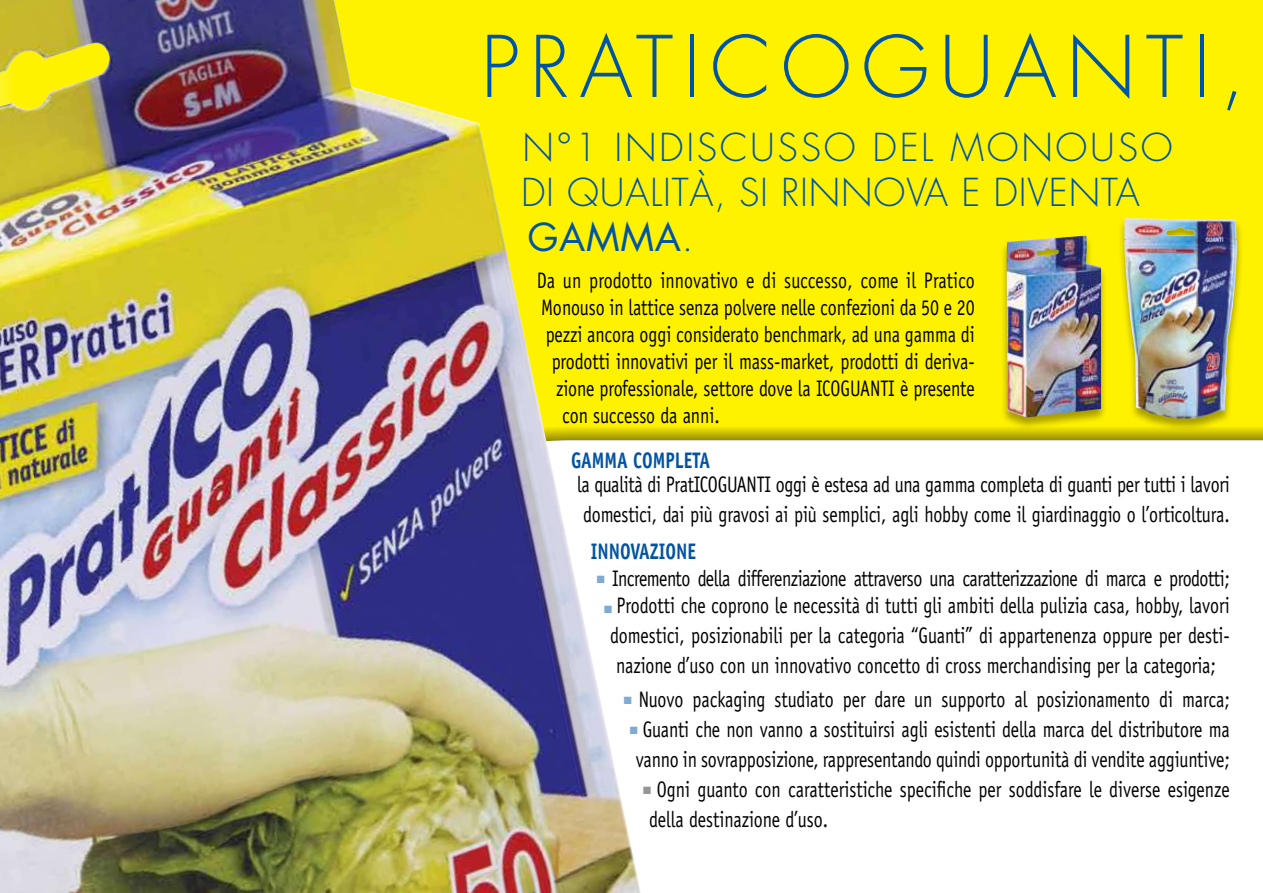
<style>
.page{position:relative;width:1263px;height:893px;background:#fff}
.page>*{position:absolute;margin:0;border:0;box-sizing:border-box;transform-origin:0 0}
.t1{font:300 82.5px "Futura";letter-spacing:.12em;color:#0054a4}
.t2{font:300 37.5px/45px "Futura";letter-spacing:.02em;color:#0054a4}
.t3{font:22.5px/30px "Officina Sans";letter-spacing:-.005em;color:#000;scale:.8 1}
.t4{font:22.5px "Officina Sans";letter-spacing:-.025em;color:#000;scale:.8 1}
.t5{font:700 22.5px "Officina Sans";color:#0054a4;scale:.8 1}
.s1{font-weight:400}
.s2{color:#80aad1}
.s3{color:#939598}
</style>
<div class="page">
<div style="left:0;top:0;width:1263px;height:893px;background:#000;opacity:.75"></div>
<img style="left:0;top:0;width:641px;height:893px">
<div style="left:999px;top:217px;width:245px;height:214px;background:#000;opacity:.35"></div>
<img style="left:1007px;top:235px;width:94px;height:183px">
<img style="left:1124px;top:218px;width:113px;height:201px">
<h1 class="t1" style="left:481px;top:17px;width:766px">PRATICOGUANTI,</h1>
<h2 class="t2" style="left:521px;top:126px;width:653px">N°1 INDISCUSSO DEL MONOUSO<br>DI QUALITÀ, SI RINNOVA E DIVENTA<br><span class="s1">GAMMA</span>.</h2>
<p class="t3" style="left:537px;top:265px;width:549px">Da un prodotto innovativo e di successo, come il Pratico</p>
<p class="t3" style="left:541px;top:292px;width:543px">Monouso in lattice senza polvere nelle confezioni da 50 e 20</p>
<p class="t3" style="left:546px;top:319px;width:538px">pezzi ancora oggi considerato benchmark, ad una gamma di</p>
<p class="t3" style="left:552px;top:346px;width:530px">prodotti innovativi per il mass-market, prodotti di deriva-</p>
<p class="t3" style="left:556px;top:373px;width:525px">zione professionale, settore dove la ICOGUANTI è presente</p>
<p class="t3" style="left:562px;top:400px;width:199px">con successo da anni.</p>
<p class="t5" style="left:571px;top:446px;width:175px">GAMMA COMPLETA</p>
<p class="t3" style="left:577px;top:469px;width:817px">la qualità di PratICOGUANTI oggi è estesa ad una gamma completa di guanti per tutti i lavori domestici, dai più gravosi ai più semplici, agli hobby come il giardinaggio o l’orticoltura.</p>
<p class="t5" style="left:591px;top:538px;width:133px">INNOVAZIONE</p>
<p class="t4" style="left:597px;top:566px;width:793px"><span class="s2">■</span> Incremento della differenziazione attraverso una caratterizzazione di marca e prodotti;</p>
<p class="t3" style="left:604px;top:591px;width:783px;text-align:justify"><span class="s2">■</span> Prodotti che coprono le necessità di tutti gli ambiti della pulizia casa, hobby, lavori domestici, posizionabili per la categoria “Guanti” di appartenenza oppure per desti&shy;nazione d’uso con un innovativo concetto di cross merchandising per la categoria;</p>
<p class="t3" style="left:624px;top:684px;width:759px"><span class="s2">■</span> Nuovo packaging studiato per dare un supporto al posizionamento di marca;</p>
<p class="t3" style="left:630px;top:714px;width:751px"><span class="s2">■</span> Guanti che non vanno a sostituirsi agli esistenti della marca del distributore ma vanno in sovrapposizione, rappresentando quindi opportunità di vendite aggiuntive;</p>
<p class="t3" style="left:643px;top:774px;width:735px"><span class="s3">■</span> Ogni guanto con caratteristiche specifiche per soddisfare le diverse esigenze della destinazione d’uso.</p>
</div>
